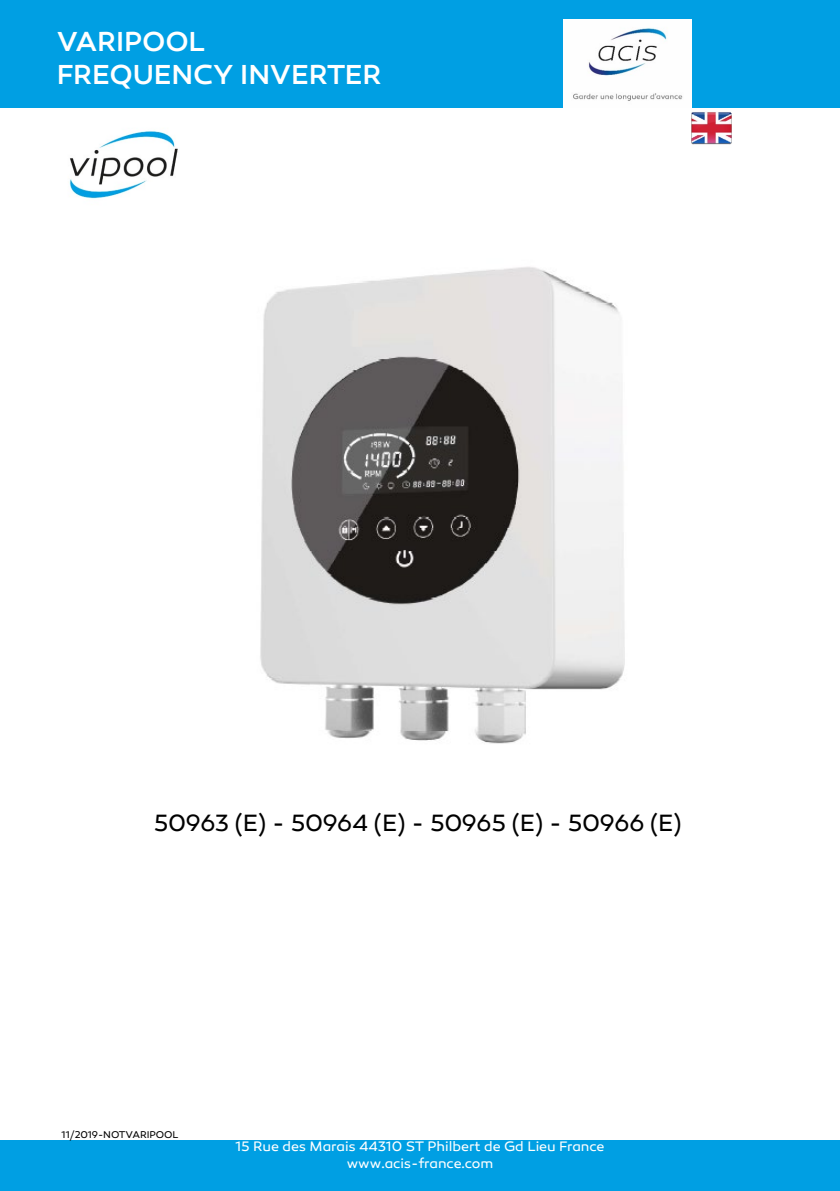
<style>
.page{position:relative;width:840px;height:1191px;background:#fff}
.page>*{position:absolute;margin:0;border:0;box-sizing:border-box;transform-origin:0 0}
.t1{font:500 28px/33.6px "Canaro";letter-spacing:-.01em;color:#fff}
.t2{font:24px "Canaro";letter-spacing:-.015em;color:#000}
.t3{font:14px/16.8px "Canaro";letter-spacing:-.005em;color:#fff;text-align:center}
.t4{font:10px "Canaro";letter-spacing:-.005em;color:#000}
</style>
<div class="page">
<div style="left:0;top:0;width:839px;height:108px;background:#009fe3"></div>
<div style="left:0;top:1140px;width:839px;height:51px;background:#009fe3"></div>
<img style="left:563px;top:20px;width:128px;height:88px">
<img style="left:260px;top:267px;width:365px;height:477px">
<img style="left:69px;top:131px;width:109px;height:68px">
<img style="left:691px;top:112px;width:39px;height:33px">
<h1 class="t1" style="left:57px;top:25px;width:326px">VARIPOOL<br>FREQUENCY INVERTER</h1>
<h2 class="t2" style="left:154px;top:808px;width:528px">50963 (E) - 50964 (E) - 50965 (E) - 50966 (E)</h2>
<p class="t4" style="left:62px;top:1129px;width:118px">11/2019-NOTVARIPOOL</p>
<p class="t3" style="left:235px;top:1138px;width:370px">15 Rue des Marais 44310 ST Philbert de Gd Lieu France www.acis-france.com</p>
</div>
